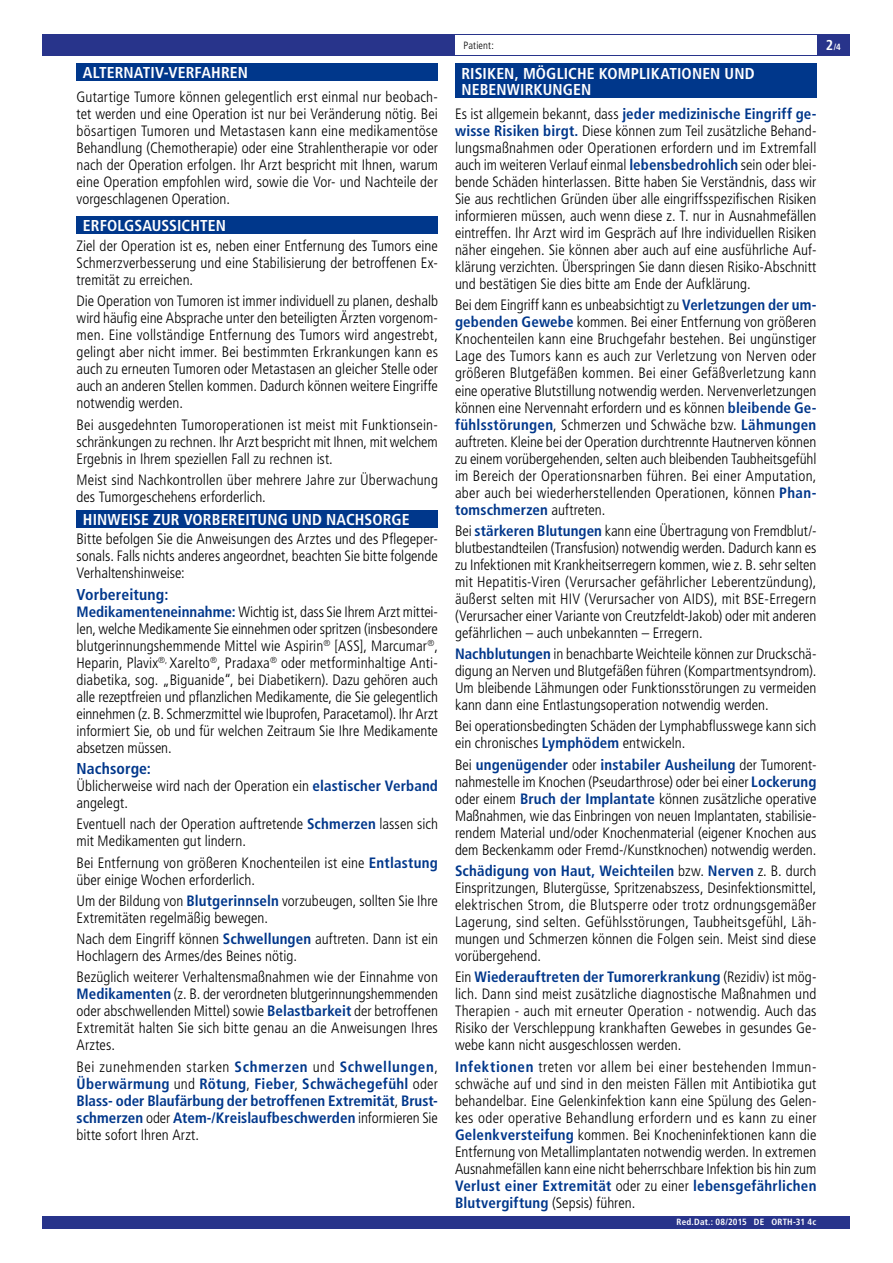
<style>
.page{position:relative;width:893px;height:1263px;background:#fff}
.page>*{position:absolute;margin:0;border:0;box-sizing:border-box;transform-origin:0 0}
.t1{font:700 condensed 15.75px/15.8px "Frutiger LT Pro";letter-spacing:.005em;color:#fff}
.t2{font:700 condensed 15.75px "Frutiger LT Pro";letter-spacing:.005em;color:#00378b}
.t3{font:300 condensed 15px/17px "Frutiger LT Pro";color:#000;text-align:justify}
.t4{font:700 condensed 15px/17px "Frutiger LT Pro";color:#00378b;text-align:justify}
.t5{font:300 condensed 10.5px "Frutiger LT Pro";letter-spacing:.015em;color:#000}
.t6{font:700 condensed 9px "Frutiger LT Pro";letter-spacing:.025em;color:#fff}
.s1{font-weight:700;color:#00378b}
.s2{font-weight:300;color:#000}
.s3{font-size:14.25px}
</style>
<div class="page">
<div style="left:43px;top:1216px;width:807px;height:13px;background:#28348b"></div>
<div style="left:43px;top:34px;width:807px;height:21px;background:#28348b"></div>
<div style="left:455px;top:35px;width:361px;height:19px;background:#fff"></div>
<div style="left:77px;top:64px;width:361px;height:17px;background:#00378b"></div>
<div style="left:77px;top:217px;width:361px;height:17px;background:#00378b"></div>
<div style="left:77px;top:510px;width:361px;height:17px;background:#00378b"></div>
<div style="left:455px;top:64px;width:361px;height:34px;background:#00378b"></div>
<p class="t1" style="left:83px;top:65px;width:167px">ALTERNATIV-VERFAHREN</p>
<p class="t3" style="left:77px;top:89px;width:363px">Gutartige Tumore können gelegentlich erst einmal nur beobach&shy;tet werden und eine Operation ist nur bei Veränderung nötig. Bei bösartigen Tumoren und Metastasen kann eine medikamentöse Behandlung (Chemotherapie) oder eine Strahlentherapie vor oder nach der Operation erfolgen. Ihr Arzt bespricht mit Ihnen, warum eine Operation empfohlen wird, sowie die Vor- und Nachteile der vorgeschlagenen Operation.</p>
<p class="t1" style="left:83px;top:218px;width:145px">ERFOLGSAUSSICHTEN</p>
<p class="t3" style="left:77px;top:237px;width:363px">Ziel der Operation ist es, neben einer Entfernung des Tumors eine Schmerzverbesserung und eine Stabilisierung der betroffenen Ex&shy;tremität zu erreichen.</p>
<p class="t3" style="left:77px;top:293px;width:363px">Die Operation von Tumoren ist immer individuell zu planen, deshalb wird häufig eine Absprache unter den beteiligten Ärzten vorgenom&shy;men. Eine vollständige Entfernung des Tumors wird angestrebt, gelingt aber nicht immer. Bei bestimmten Erkrankungen kann es auch zu erneuten Tumoren oder Metastasen an gleicher Stelle oder auch an anderen Stellen kommen. Dadurch können weitere Eingriffe notwendig werden.</p>
<p class="t3" style="left:77px;top:416px;width:363px">Bei ausgedehnten Tumoroperationen ist meist mit Funktionsein&shy;schränkungen zu rechnen. Ihr Arzt bespricht mit Ihnen, mit welchem Ergebnis in Ihrem speziellen Fall zu rechnen ist.</p>
<p class="t3" style="left:77px;top:471px;width:363px">Meist sind Nachkontrollen über mehrere Jahre zur Überwachung des Tumorgeschehens erforderlich.</p>
<p class="t1" style="left:83px;top:511px;width:328px">HINWEISE ZUR VORBEREITUNG UND NACHSORGE</p>
<p class="t3" style="left:77px;top:531px;width:363px">Bitte befolgen Sie die Anweisungen des Arztes und des Pflegeper&shy;sonals. Falls nichts anderes angeordnet, beachten Sie bitte folgende Verhaltenshinweise:</p>
<p class="t2" style="left:77px;top:585px;width:93px">Vorbereitung:</p>
<p class="t3" style="left:77px;top:603px;width:363px"><span class="s1">Medikamenteneinnahme:</span> Wichtig ist, dass Sie Ihrem Arzt mittei&shy;len, welche Medikamente Sie einnehmen oder spritzen (insbesondere blutgerinnungshemmende Mittel wie Aspirin<sup>®</sup> [ASS], Marcumar<sup>®</sup>, Heparin, Plavix<sup>®,</sup> Xarelto<sup>®</sup>, Pradaxa<sup>®</sup> oder metforminhaltige Anti&shy;diabetika, sog. „Biguanide“, bei Diabetikern). Dazu gehören auch alle rezeptfreien und pflanzlichen Medikamente, die Sie gelegentlich einnehmen (z. B. Schmerzmittel wie Ibuprofen, Paracetamol). Ihr Arzt informiert Sie, ob und für welchen Zeitraum Sie Ihre Medikamente absetzen müssen.</p>
<p class="t2" style="left:77px;top:759px;width:76px">Nachsorge:</p>
<p class="t3" style="left:77px;top:777px;width:363px">Üblicherweise wird nach der Operation ein <span class="s1">elastischer Verband </span>angelegt.</p>
<p class="t3" style="left:77px;top:816px;width:363px">Eventuell nach der Operation auftretende <span class="s1">Schmerzen</span> lassen sich mit Medikamenten gut lindern.</p>
<p class="t3" style="left:77px;top:854px;width:363px">Bei Entfernung von größeren Knochenteilen ist eine <span class="s1">Entlastung </span>über einige Wochen erforderlich.</p>
<p class="t3" style="left:77px;top:892px;width:363px">Um der Bildung von <span class="s1">Blutgerinnseln</span> vorzubeugen, sollten Sie Ihre<br>Extremitäten regelmäßig bewegen.</p>
<p class="t3" style="left:77px;top:930px;width:363px">Nach dem Eingriff können <span class="s1">Schwellungen</span> auftreten. Dann ist ein<br>Hochlagern des Armes/des Beines nötig.</p>
<p class="t3" style="left:77px;top:969px;width:363px">Bezüglich weiterer Verhaltensmaßnahmen wie der Einnahme von <span class="s1">Medikamenten</span> (z. B. der verordneten blutgerinnungshemmenden oder abschwellenden Mittel) sowie <span class="s1">Belastbarkeit</span> der betroffenen Extremität halten Sie sich bitte genau an die Anweisungen Ihres Arztes.</p>
<p class="t4" style="left:77px;top:1058px;width:363px"><span class="s2">Bei zunehmenden starken</span> Schmerzen <span class="s2">und</span> Schwellungen<span class="s2">, </span>Überwärmung <span class="s2">und</span> Rötung<span class="s2">,</span> Fieber<span class="s2">,</span> Schwächegefühl <span class="s2">oder </span>Blass- oder Blaufärbung der betroffenen Extremität<span class="s2">,</span> Brust&shy;schmerzen <span class="s2">oder</span> Atem-/Kreislaufbeschwerden <span class="s2">informieren Sie bitte sofort Ihren Arzt.</span></p>
<p class="t5" style="left:463px;top:39px;width:32px">Patient:</p>
<p class="t6" style="left:826px;top:42px;width:16px"><span class="s3">2</span>/4</p>
<p class="t1" style="left:461px;top:66px;width:295px">RISIKEN, MÖGLICHE KOMPLIKATIONEN UND<br>NEBENWIRKUNGEN</p>
<p class="t3" style="left:455px;top:106px;width:363px">Es ist allgemein bekannt, dass <span class="s1">jeder medizinische Eingriff ge&shy;wisse Risiken birgt.</span> Diese können zum Teil zusätzliche Behand&shy;lungsmaßnahmen oder Operationen erfordern und im Extremfall auch im weiteren Verlauf einmal <span class="s1">lebensbedrohlich</span> sein oder blei&shy;bende Schäden hinterlassen. Bitte haben Sie Verständnis, dass wir Sie aus rechtlichen Gründen über alle eingriffsspezifischen Risiken informieren müssen, auch wenn diese z. T. nur in Ausnahmefällen eintreffen. Ihr Arzt wird im Gespräch auf Ihre individuellen Risiken näher eingehen. Sie können aber auch auf eine ausführliche Auf&shy;klärung verzichten. Überspringen Sie dann diesen Risiko-Abschnitt und bestätigen Sie dies bitte am Ende der Aufklärung.</p>
<p class="t3" style="left:455px;top:297px;width:363px">Bei dem Eingriff kann es unbeabsichtigt zu <span class="s1">Verletzungen der um&shy;gebenden Gewebe</span> kommen. Bei einer Entfernung von größeren Knochenteilen kann eine Bruchgefahr bestehen. Bei ungünstiger Lage des Tumors kann es auch zur Verletzung von Nerven oder größeren Blutgefäßen kommen. Bei einer Gefäßverletzung kann eine operative Blutstillung notwendig werden. Nervenverletzungen können eine Nervennaht erfordern und es können <span class="s1">bleibende Ge&shy;fühlsstörungen</span>, Schmerzen und Schwäche bzw. <span class="s1">Lähmungen </span>auftreten. Kleine bei der Operation durchtrennte Hautnerven können zu einem vorübergehenden, selten auch bleibenden Taubheitsgefühl im Bereich der Operationsnarben führen. Bei einer Amputation, aber auch bei wiederherstellenden Operationen, können <span class="s1">Phan&shy;tomschmerzen</span> auftreten.</p>
<p class="t3" style="left:455px;top:522px;width:363px">Bei <span class="s1">stärkeren Blutungen</span> kann eine Übertragung von Fremdblut/- blutbestandteilen (Transfusion) notwendig werden. Dadurch kann es zu Infektionen mit Krankheitserregern kommen, wie z. B. sehr selten mit Hepatitis-Viren (Verursacher gefährlicher Leberentzündung), äußerst selten mit HIV (Verursacher von AIDS), mit BSE-Erregern (Verursacher einer Variante von Creutzfeldt-Jakob) oder mit anderen gefährlichen – auch unbekannten – Erregern.</p>
<p class="t3" style="left:455px;top:646px;width:363px"><span class="s1">Nachblutungen</span> in benachbarte Weichteile können zur Druckschä&shy;digung an Nerven und Blutgefäßen führen (Kompartmentsyndrom).<br>Um bleibende Lähmungen oder Funktionsstörungen zu vermeiden kann dann eine Entlastungsoperation notwendig werden.</p>
<p class="t3" style="left:455px;top:718px;width:363px">Bei operationsbedingten Schäden der Lymphabflusswege kann sich ein chronisches <span class="s1">Lymphödem</span> entwickeln.</p>
<p class="t3" style="left:455px;top:756px;width:363px">Bei <span class="s1">ungenügender</span> oder <span class="s1">instabiler Ausheilung</span> der Tumorent&shy;nahmestelle im Knochen (Pseudarthrose) oder bei einer <span class="s1">Lockerung </span>oder einem <span class="s1">Bruch der Implantate</span> können zusätzliche operative Maßnahmen, wie das Einbringen von neuen Implantaten, stabilisie&shy;rendem Material und/oder Knochenmaterial (eigener Knochen aus dem Beckenkamm oder Fremd-/Kunstknochen) notwendig werden.</p>
<p class="t3" style="left:455px;top:862px;width:363px"><span class="s1">Schädigung von Haut, Weichteilen</span> bzw. <span class="s1">Nerven</span> z. B. durch Einspritzungen, Blutergüsse, Spritzenabszess, Desinfektionsmittel, elektrischen Strom, die Blutsperre oder trotz ordnungsgemäßer Lagerung, sind selten. Gefühlsstörungen, Taubheitsgefühl, Läh&shy;mungen und Schmerzen können die Folgen sein. Meist sind diese vorübergehend.</p>
<p class="t3" style="left:455px;top:969px;width:363px">Ein <span class="s1">Wiederauftreten der Tumorerkrankung</span> (Rezidiv) ist mög&shy;lich. Dann sind meist zusätzliche diagnostische Maßnahmen und Therapien - auch mit erneuter Operation - notwendig. Auch das Risiko der Verschleppung krankhaften Gewebes in gesundes Ge&shy;webe kann nicht ausgeschlossen werden.</p>
<p class="t3" style="left:455px;top:1058px;width:363px"><span class="s1">Infektionen</span> treten vor allem bei einer bestehenden Immun&shy;schwäche auf und sind in den meisten Fällen mit Antibiotika gut behandelbar. Eine Gelenkinfektion kann eine Spülung des Gelen&shy;kes oder operative Behandlung erfordern und es kann zu einer <span class="s1">Gelenkversteifung</span> kommen. Bei Knocheninfektionen kann die Entfernung von Metallimplantaten notwendig werden. In extremen Ausnahmefällen kann eine nicht beherrschbare Infektion bis hin zum <span class="s1">Verlust einer Extremität</span> oder zu einer <span class="s1">lebensgefährlichen Blutvergiftung</span> (Sepsis) führen.</p>
<p class="t6" style="left:676px;top:1216px;width:141px">Red.Dat.: 08/2015 DE ORTH-31 4c</p>
</div>
